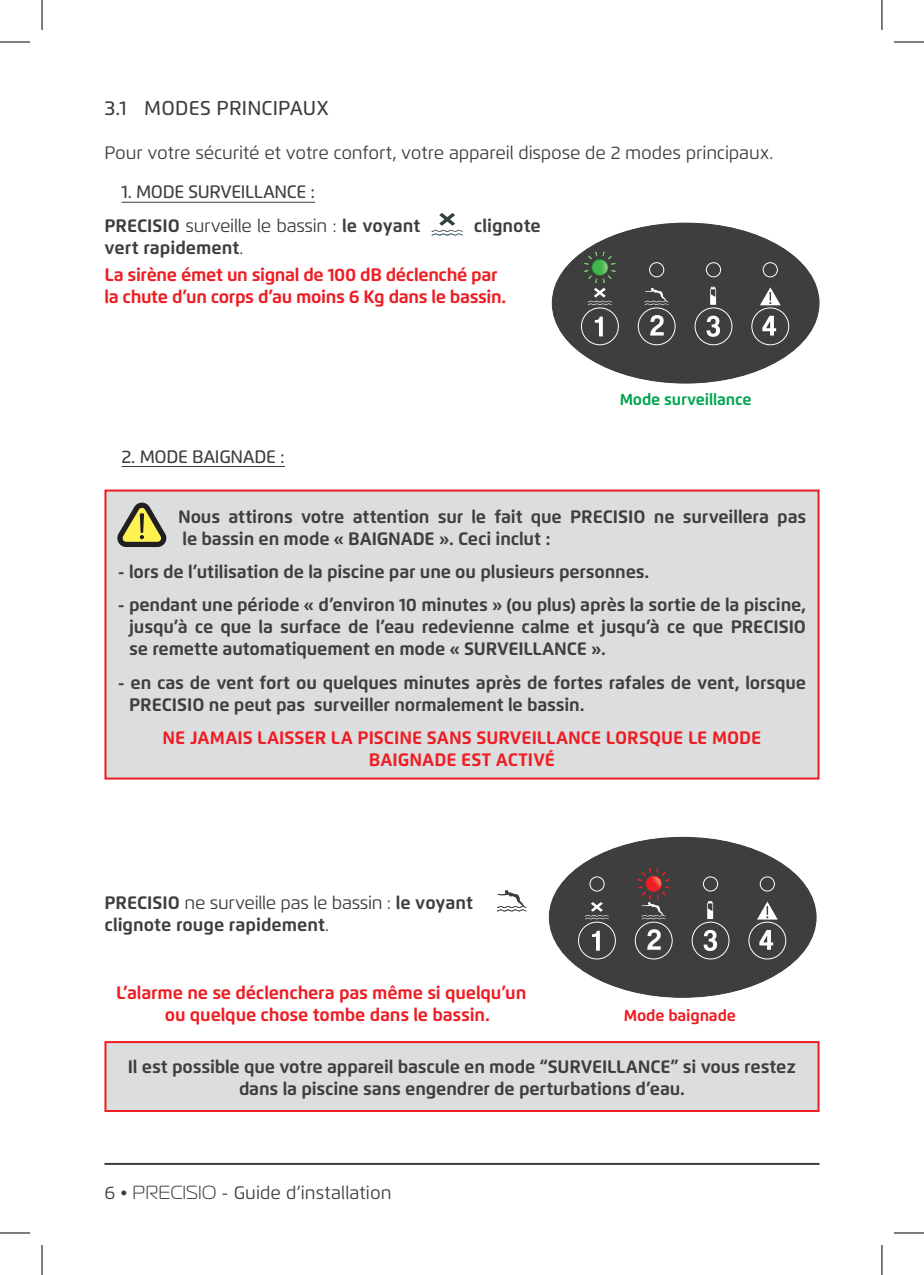
<style>
.page{position:relative;width:924px;height:1275px;background:#fff}
.page>*{position:absolute;margin:0;border:0;box-sizing:border-box;transform-origin:0 0}
.t1{font:500 20px "Flexo";letter-spacing:.01em;color:#3e3e3f}
.t2{font:700 18px/22px "Flexo";letter-spacing:-.01em;color:#3e3e3f}
.t3{font:700 18px/22px "Flexo";letter-spacing:-.01em;color:#ee1d23}
.t4{font:18px "Flexo";letter-spacing:-.01em;color:#3e3e3f}
.t5{font:500 18px/33.4px "Flexo";letter-spacing:-.02em;color:#3e3e3f}
.t6{font:700 16px "Flexo";letter-spacing:-.01em;color:#00a54f}
.t7{font:700 16px "Flexo";letter-spacing:-.01em;color:#ee1d23}
.s1{font-weight:700}
.s2{font-weight:400}
.s3{color:#3e3e3f}
.s4{font-weight:400;color:#3e3e3f}
.s5{font-family:"Magistral";font-weight:300;font-size:19px}
</style>
<div class="page">
<hr style="left:104px;top:1163px;width:715px;height:2px;background:#3e3e3f">
<hr style="left:121px;top:202px;width:194px;height:1px;background:#3e3e3f">
<svg style="left:431px;top:213px;width:31px;height:23px"></svg>
<div style="left:551px;top:223px;width:268px;height:160px;background:#3e3e3f;border:1px solid #3e3e3f;border-radius:50%"></div>
<div style="left:649px;top:262px;width:14px;height:15px;border:1px solid #fff;border-radius:50%"></div>
<div style="left:705px;top:262px;width:15px;height:15px;border:1px solid #fff;border-radius:50%"></div>
<div style="left:762px;top:262px;width:15px;height:15px;border:1px solid #fff;border-radius:50%"></div>
<svg style="left:637px;top:288px;width:38px;height:57px"></svg>
<svg style="left:694px;top:287px;width:38px;height:58px"></svg>
<svg style="left:751px;top:287px;width:37px;height:58px"></svg>
<svg style="left:580px;top:251px;width:38px;height:94px"></svg>
<svg style="left:497px;top:890px;width:29px;height:21px"></svg>
<div style="left:548px;top:837px;width:268px;height:160px;background:#3e3e3f;border:1px solid #3e3e3f;border-radius:50%"></div>
<div style="left:589px;top:876px;width:15px;height:15px;border:1px solid #fff;border-radius:50%"></div>
<div style="left:703px;top:876px;width:14px;height:15px;border:1px solid #fff;border-radius:50%"></div>
<div style="left:759px;top:876px;width:15px;height:15px;border:1px solid #fff;border-radius:50%"></div>
<svg style="left:578px;top:902px;width:37px;height:57px"></svg>
<svg style="left:691px;top:901px;width:38px;height:58px"></svg>
<svg style="left:748px;top:901px;width:37px;height:58px"></svg>
<svg style="left:634px;top:868px;width:38px;height:91px"></svg>
<svg style="left:646px;top:876px;width:15px;height:15px"></svg>
<div style="left:645px;top:876px;width:16px;height:15px;border:1px solid #ee1d23;border-radius:50%"></div>
<hr style="left:121px;top:466px;width:164px;height:1px;background:#3e3e3f">
<div style="left:105px;top:490px;width:713px;height:288px;background:#dcdddf"></div>
<div style="left:104px;top:489px;width:715px;height:290px;border:2px solid #ee1d23"></div>
<div style="left:105px;top:1042px;width:713px;height:69px;background:#dcdddf"></div>
<div style="left:104px;top:1041px;width:715px;height:71px;border:2px solid #ee1d23"></div>
<svg style="left:117px;top:502px;width:49px;height:45px"></svg>
<hr style="left:0;top:42px;width:30px;height:1px;background:#000">
<hr style="left:893px;top:42px;width:30px;height:1px;background:#000">
<hr style="left:0;top:1232px;width:30px;height:1px;background:#000">
<hr style="left:893px;top:1232px;width:30px;height:1px;background:#000">
<hr style="left:42px;top:0;width:1px;height:30px;background:#000">
<hr style="left:42px;top:1245px;width:1px;height:30px;background:#000">
<hr style="left:881px;top:0;width:1px;height:30px;background:#000">
<hr style="left:881px;top:1245px;width:1px;height:30px;background:#000">
<p class="t1" style="left:104px;top:95px;width:226px">3.1 MODES PRINCIPAUX</p>
<p class="t4" style="left:104px;top:142px;width:670px">Pour votre sécurité et votre confort, votre appareil dispose de 2 modes principaux.</p>
<p class="t5" style="left:104px;top:175px;width:317px;text-indent:17px">1. MODE SURVEILLANCE :<br><span class="s1">PRECISIO</span> <span class="s2">surveille le bassin :</span> <span class="s1">le voyant</span></p>
<p class="t2" style="left:473px;top:214px;width:68px">clignote</p>
<p class="t3" style="left:104px;top:233px;width:394px;line-height:27.6px"><span class="s3">vert rapidement</span><span class="s4">.<br></span>La sirène émet un signal de 100 dB déclenché par</p>
<p class="t3" style="left:104px;top:286px;width:403px">la chute d’un corps d’au moins 6 Kg dans le bassin.</p>
<p class="t5" style="left:121px;top:439px;width:165px">2. MODE BAIGNADE :</p>
<p class="t6" style="left:619px;top:390px;width:133px">Mode surveillance</p>
<p class="t2" style="left:178px;top:505px;width:629px">Nous attirons votre attention sur le fait que PRECISIO ne surveillera pas le bassin en mode « BAIGNADE ». Ceci inclut :</p>
<p class="t2" style="left:118px;top:561px;width:533px">- lors de l’utilisation de la piscine par une ou plusieurs personnes.</p>
<p class="t2" style="left:129px;top:594px;width:678px;text-align:justify;text-indent:-11px">- pendant une période « d’environ 10 minutes » (ou plus) après la sortie de la piscine, jusqu’à ce que la surface de l’eau redevienne calme et jusqu’à ce que PRECISIO se remette automatiquement en mode « SURVEILLANCE ».</p>
<p class="t2" style="left:129px;top:671px;width:678px;text-indent:-11px">- en cas de vent fort ou quelques minutes après de fortes rafales de vent, lorsque<br>PRECISIO ne peut pas surveiller normalement le bassin.</p>
<p class="t3" style="left:162px;top:727px;width:600px;text-align:center">NE JAMAIS LAISSER LA PISCINE SANS SURVEILLANCE LORSQUE LE MODE<br>BAIGNADE EST ACTIVÉ</p>
<p class="t2" style="left:104px;top:891px;width:370px">PRECISIO <span class="s2">ne surveille pas le bassin :</span> le voyant clignote rouge rapidement<span class="s2">.</span></p>
<p class="t3" style="left:165px;top:981px;width:363px;text-indent:-49px">L’alarme ne se déclenchera pas même si quelqu’un ou quelque chose tombe dans le bassin.</p>
<p class="t7" style="left:623px;top:1006px;width:114px">Mode baignade</p>
<p class="t2" style="left:128px;top:1055px;width:669px;text-align:center">Il est possible que votre appareil bascule en mode “SURVEILLANCE” si vous restez dans la piscine sans engendrer de perturbations d’eau.</p>
<p class="t4" style="left:104px;top:1181px;width:288px">6 • <span class="s5">PRECISIO</span> - Guide d’installation</p>
</div>
